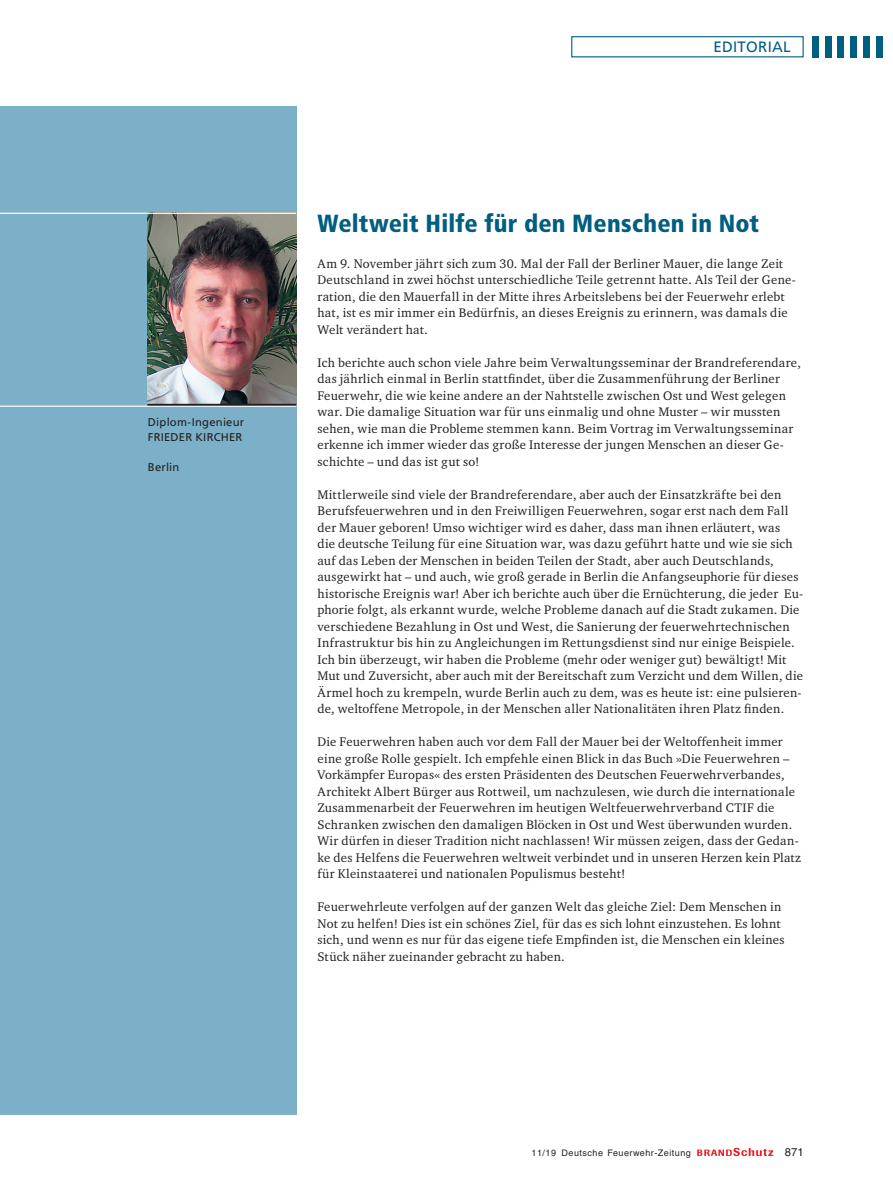
<style>
.page{position:relative;width:893px;height:1191px;background:#fff}
.page>*{position:absolute;margin:0;border:0;box-sizing:border-box;transform-origin:0 0}
.t1{font:900 condensed 24.75px "Frutiger LT";letter-spacing:.01em;color:#005e80}
.t2{font:15px "Frutiger LT";letter-spacing:.02em;color:#005e80}
.t3{font:12.75px/16.5px "Charter ITC";letter-spacing:.025em;color:#231f20}
.t4{font:11.25px/15px "Frutiger LT";letter-spacing:.02em;color:#231f20}
.t5{font:11.25px "Helvetica LT";color:#231f20}
.t6{font:9px "Helvetica LT";letter-spacing:.055em;color:#231f20}
</style>
<div class="page">
<div style="left:571px;top:36px;width:233px;height:21px;border:1px solid #005e80"></div>
<div style="left:812px;top:36px;width:7px;height:22px;background:#005e80"></div>
<div style="left:825px;top:36px;width:6px;height:22px;background:#005e80"></div>
<div style="left:838px;top:36px;width:6px;height:22px;background:#005e80"></div>
<div style="left:850px;top:36px;width:7px;height:22px;background:#005e80"></div>
<div style="left:863px;top:36px;width:7px;height:21px;background:#005e80"></div>
<div style="left:876px;top:36px;width:6px;height:21px;background:#005e80"></div>
<svg style="left:697px;top:1147px;width:76px;height:9px"></svg>
<div style="left:0;top:106px;width:296px;height:1008px;background:#7bb0c8"></div>
<img style="left:147px;top:214px;width:149px;height:190px">
<hr style="left:0;top:213px;width:296px;height:1px;background:#fff">
<hr style="left:0;top:405px;width:296px;height:2px;background:#fff">
<hr style="left:147px;top:404px;width:149px;height:1px;background:#231f20">
<p class="t4" style="left:148px;top:415px;width:98px">Diplom-Ingenieur<br>FRIEDER KIRCHER</p>
<p class="t4" style="left:148px;top:460px;width:33px">Berlin</p>
<p class="t2" style="left:713px;top:38px;width:79px">EDITORIAL</p>
<h1 class="t1" style="left:317px;top:208px;width:443px">Weltweit Hilfe für den Menschen in Not</h1>
<p class="t3" style="left:317px;top:255px;width:480px">Am 9. November jährt sich zum 30. Mal der Fall der Berliner Mauer, die lange Zeit Deutschland in zwei höchst unterschiedliche Teile getrennt hatte. Als Teil der Gene&shy;ration, die den Mauerfall in der Mitte ihres Arbeitslebens bei der Feuerwehr erlebt hat, ist es mir immer ein Bedürfnis, an dieses Ereignis zu erinnern, was damals die Welt verändert hat.</p>
<p class="t3" style="left:317px;top:354px;width:485px">Ich berichte auch schon viele Jahre beim Verwaltungsseminar der Brandreferendare, das jährlich einmal in Berlin stattfindet, über die Zusammenführung der Berliner Feuerwehr, die wie keine andere an der Nahtstelle zwischen Ost und West gelegen war. Die damalige Situation war für uns einmalig und ohne Muster – wir mussten sehen, wie man die Probleme stemmen kann. Beim Vortrag im Verwaltungsseminar erkenne ich immer wieder das große Interesse der jungen Menschen an dieser Ge&shy;schichte – und das ist gut so!</p>
<p class="t3" style="left:317px;top:486px;width:487px">Mittlerweile sind viele der Brandreferendare, aber auch der Einsatzkräfte bei den Berufsfeuerwehren und in den Freiwilligen Feuerwehren, sogar erst nach dem Fall der Mauer geboren! Umso wichtiger wird es daher, dass man ihnen erläutert, was<br>die deutsche Teilung für eine Situation war, was dazu geführt hatte und wie sie sich auf das Leben der Menschen in beiden Teilen der Stadt, aber auch Deutschlands, ausgewirkt hat – und auch, wie groß gerade in Berlin die Anfangseuphorie für dieses historische Ereignis war! Aber ich berichte auch über die Ernüchterung, die jeder Eu&shy;phorie folgt, als erkannt wurde, welche Probleme danach auf die Stadt zukamen. Die verschiedene Bezahlung in Ost und West, die Sanierung der feuerwehrtechnischen Infrastruktur bis hin zu Angleichungen im Rettungsdienst sind nur einige Beispiele.<br>Ich bin überzeugt, wir haben die Probleme (mehr oder weniger gut) bewältigt! Mit Mut und Zuversicht, aber auch mit der Bereitschaft zum Verzicht und dem Willen, die Ärmel hoch zu krempeln, wurde Berlin auch zu dem, was es heute ist: eine pulsieren&shy;de, weltoffene Metropole, in der Menschen aller Nationalitäten ihren Platz finden.</p>
<p class="t3" style="left:317px;top:733px;width:485px">Die Feuerwehren haben auch vor dem Fall der Mauer bei der Weltoffenheit immer eine große Rolle gespielt. Ich empfehle einen Blick in das Buch »Die Feuerwehren – Vorkämpfer Europas« des ersten Präsidenten des Deutschen Feuerwehrverbandes, Architekt Albert Bürger aus Rottweil, um nachzulesen, wie durch die internationale Zusammenarbeit der Feuerwehren im heutigen Weltfeuerwehrverband CTIF die Schranken zwischen den damaligen Blöcken in Ost und West überwunden wurden.<br>Wir dürfen in dieser Tradition nicht nachlassen! Wir müssen zeigen, dass der Gedan&shy;ke des Helfens die Feuerwehren weltweit verbindet und in unseren Herzen kein Platz für Kleinstaaterei und nationalen Populismus besteht!</p>
<p class="t3" style="left:317px;top:898px;width:469px">Feuerwehrleute verfolgen auf der ganzen Welt das gleiche Ziel: Dem Menschen in Not zu helfen! Dies ist ein schönes Ziel, für das es sich lohnt einzustehen. Es lohnt sich, und wenn es nur für das eigene tiefe Empfinden ist, die Menschen ein kleines Stück näher zueinander gebracht zu haben.</p>
<p class="t6" style="left:532px;top:1147px;width:161px">11/19 Deutsche Feuerwehr-Zeitung</p>
<p class="t5" style="left:785px;top:1145px;width:20px">871</p>
</div>
